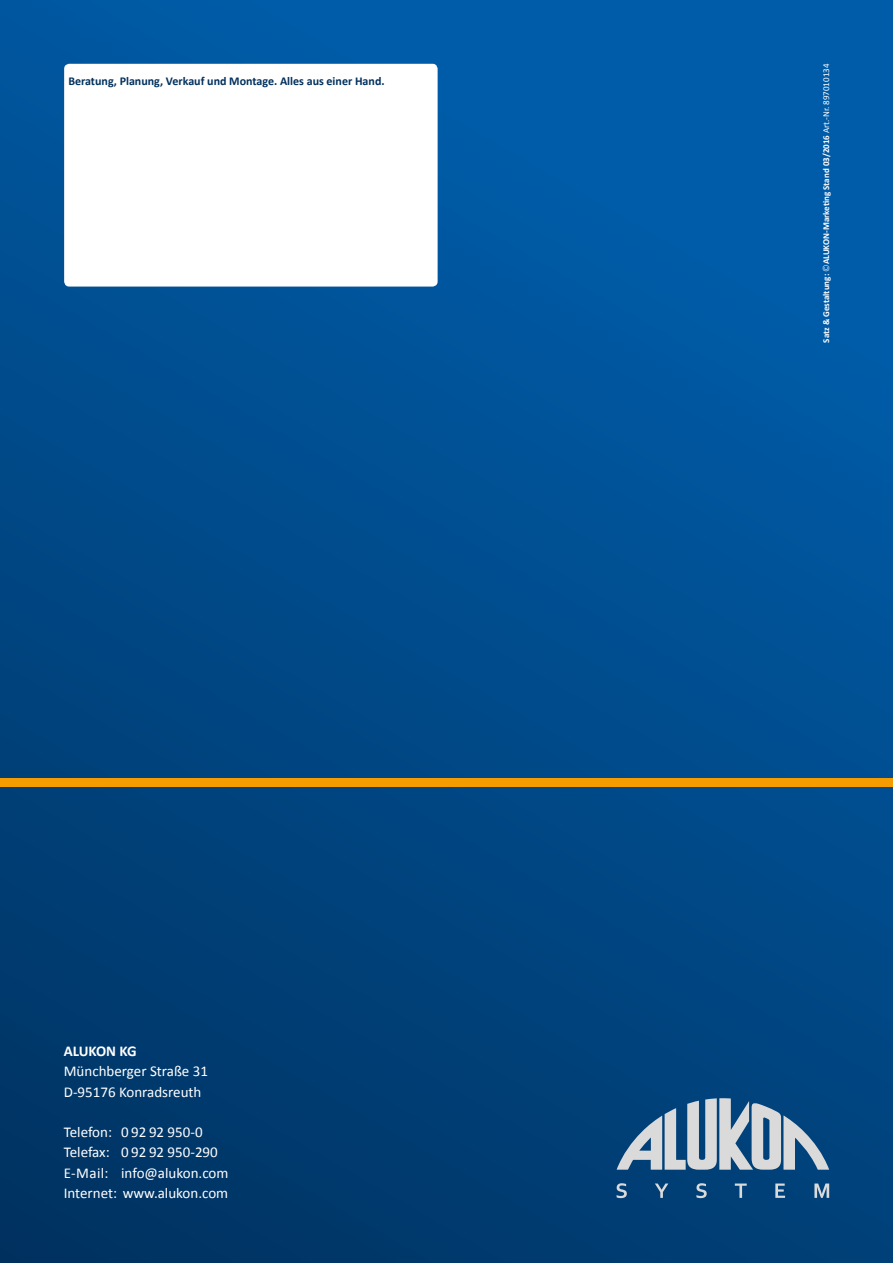
<style>
.page{position:relative;width:893px;height:1263px;background:#fff}
.page>*{position:absolute;margin:0;border:0;box-sizing:border-box;transform-origin:0 0}
.t1{font:15px/20.2px "Calibri";color:#fff}
.t2{font:700 15px "Calibri";letter-spacing:-.01em;color:#fff}
.t3{font:700 12px "Calibri";color:#00305d}
.t4{font:700 9px "Calibri";color:#fff}
.s1{font-weight:300}
.s2{font-weight:400}
</style>
<div class="page">
<div style="left:0;top:0;width:893px;height:1263px;background:linear-gradient(to bottom,#005fad,#00386b)"></div>
<div style="left:0;top:778px;width:893px;height:9px;background:#f59c00"></div>
<svg style="left:617px;top:1098px;width:212px;height:72px;background:#6e8eaa"></svg>
<svg style="left:617px;top:1183px;width:10px;height:15px"></svg>
<svg style="left:655px;top:1183px;width:13px;height:15px"></svg>
<svg style="left:696px;top:1183px;width:11px;height:15px"></svg>
<svg style="left:735px;top:1183px;width:12px;height:15px"></svg>
<svg style="left:775px;top:1183px;width:10px;height:15px"></svg>
<svg style="left:814px;top:1183px;width:15px;height:15px"></svg>
<div style="left:64px;top:64px;width:374px;height:223px;background:#fff;border-radius:5px"></div>
<p class="t3" style="left:68px;top:72px;width:318px">Beratung, Planung, Verkauf und Montage. Alles aus einer Hand.</p>
<p class="t2" style="left:64px;top:1040px;width:74px">ALUKON KG</p>
<p class="t1" style="left:64px;top:1061px;width:146px">Münchberger Straße 31<br>D-95176 Konradsreuth</p>
<p class="t1" style="left:64px;top:1122px;width:166px">Telefon: 0 92 92 950-0<br>Telefax: 0 92 92 950-290<br>E-Mail: info@alukon.com<br>Internet: www.alukon.com</p>
<p class="t4" style="left:820px;top:343px;width:280px;rotate:-90deg">Satz &amp; Gestaltung: <span class="s1">©</span>ALUKON-Marketing Stand 03/2016 <span class="s2">Art.-Nr. 897010134</span></p>
</div>
